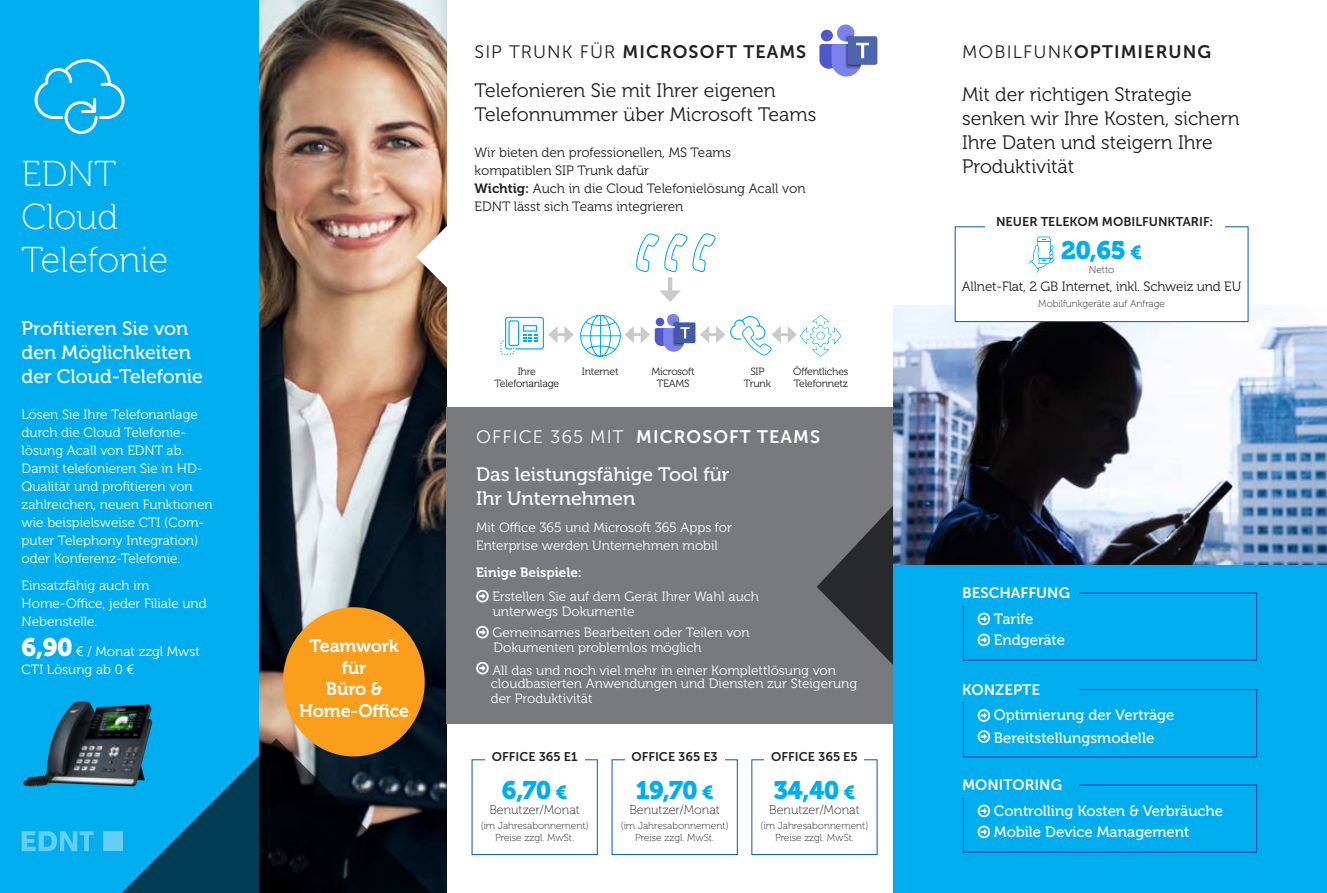
<style>
.page{position:relative;width:1327px;height:893px;background:#fff}
.page>*{position:absolute;margin:0;border:0;box-sizing:border-box;transform-origin:0 0}
.t1{font:36px/43.2px "Museo 100";color:#fff}
.t2{font:25.2px "Museo 900";letter-spacing:-.025em;color:#00aeef}
.t3{font:19.5px/24px "Museo 300";color:#231f20}
.t4{font:19.5px/24px "Museo 500";color:#fff}
.t5{font:18px "Museo Sans 700";letter-spacing:.06em;color:#231f20}
.t6{font:18px "Museo 700";letter-spacing:-.01em;color:#fff}
.t7{font:18px "Museo Sans 700";letter-spacing:.06em;color:#fff}
.t8{font:15px "Museo 500";color:#fff}
.t9{font:15px "Museo Sans 700";color:#fff}
.t10{font:13.5px/18px "Museo 300";color:#fff}
.t11{font:13.5px/18px "Museo 300";color:#231f20}
.t12{font:13.5px "Museo 700";color:#fff}
.t13{font:12.6px "Museo Sans 700";color:#231f20}
.t14{font:12.6px "Museo 100";color:#231f20}
.t15{font:10.5px "Museo 300";letter-spacing:-.02em;color:#231f20}
.t16{font:10.05px "Museo 100";color:#231f20}
.s1{font-family:"Museo 900";font-size:25.2px}
.s2{font-family:"Museo Sans 300"}
.s3{font-family:"Museo 700"}
.s4{font-size:18.9px}
</style>
<div class="page">
<div style="left:0;top:0;width:362px;height:893px;background:#00aeef"></div>
<img style="left:259px;top:0;width:187px;height:738px">
<img style="left:416px;top:59px;width:31px;height:390px">
<svg style="left:35px;top:59px;width:90px;height:75px"></svg>
<svg style="left:22px;top:831px;width:71px;height:20px"></svg>
<svg style="left:103px;top:738px;width:344px;height:155px"></svg>
<svg style="left:636px;top:233px;width:80px;height:39px"></svg>
<hr style="left:668px;top:277px;width:4px;height:17px;background:#c9cacc">
<svg style="left:659px;top:290px;width:22px;height:12px"></svg>
<svg style="left:500px;top:314px;width:342px;height:44px"></svg>
<img style="left:23px;top:701px;width:136px;height:92px">
<div style="left:472px;top:759px;width:125px;height:96px;background:#fff;border:1px solid #015aaa"></div>
<div style="left:612px;top:759px;width:125px;height:96px;background:#fff;border:1px solid #015aaa"></div>
<div style="left:751px;top:759px;width:126px;height:96px;background:#fff;border:1px solid #015aaa"></div>
<div style="left:485px;top:739px;width:99px;height:34px;background:#fff"></div>
<div style="left:625px;top:739px;width:99px;height:34px;background:#fff"></div>
<div style="left:765px;top:739px;width:99px;height:34px;background:#fff"></div>
<div style="left:821px;top:30px;width:12px;height:11px;background:#4f59c9;border-radius:50%"></div>
<div style="left:837px;top:25px;width:17px;height:16px;background:#7a82eb;border-radius:50%"></div>
<svg style="left:819px;top:35px;width:58px;height:42px"></svg>
<div style="left:446px;top:407px;width:448px;height:317px;background:#787a7d"></div>
<svg style="left:817px;top:505px;width:78px;height:162px"></svg>
<svg style="left:476px;top:590px;width:13px;height:12px"></svg>
<svg style="left:476px;top:626px;width:13px;height:12px"></svg>
<svg style="left:476px;top:662px;width:13px;height:12px"></svg>
<div style="left:894px;top:565px;width:433px;height:328px;background:#00aeef"></div>
<img style="left:894px;top:305px;width:433px;height:259px">
<div style="left:963px;top:593px;width:294px;height:68px;border:1px solid #015aaa"></div>
<div style="left:962px;top:587px;width:116px;height:18px;background:#00aeef"></div>
<svg style="left:977px;top:613px;width:13px;height:12px"></svg>
<svg style="left:977px;top:634px;width:13px;height:12px"></svg>
<div style="left:963px;top:689px;width:294px;height:68px;border:1px solid #015aaa"></div>
<div style="left:962px;top:683px;width:116px;height:19px;background:#00aeef"></div>
<svg style="left:977px;top:709px;width:13px;height:13px"></svg>
<svg style="left:977px;top:730px;width:13px;height:13px"></svg>
<div style="left:963px;top:785px;width:294px;height:68px;border:1px solid #015aaa"></div>
<div style="left:962px;top:779px;width:116px;height:18px;background:#00aeef"></div>
<svg style="left:977px;top:804px;width:13px;height:13px"></svg>
<svg style="left:977px;top:825px;width:13px;height:13px"></svg>
<div style="left:955px;top:226px;width:293px;height:96px;background:#fff;border:1px solid #015aaa"></div>
<div style="left:985px;top:212px;width:239px;height:34px;background:#fff"></div>
<svg style="left:1028px;top:236px;width:26px;height:37px"></svg>
<div style="left:283px;top:607px;width:142px;height:149px;background:#fa9e1c;border-radius:50%"></div>
<p class="t1" style="left:22px;top:153px;width:98px">EDNT<br>Cloud</p>
<p class="t1" style="left:22px;top:239px;width:148px">Telefonie</p>
<p class="t4" style="left:22px;top:317px;width:183px">Profitieren Sie von den Möglichkeiten der Cloud-Telefonie</p>
<p class="t10" style="left:22px;top:406px;width:178px">Lösen Sie Ihre Telefonanlage durch die Cloud Telefonie&shy;lösung Acall von EDNT ab.</p>
<p class="t10" style="left:22px;top:460px;width:192px">Damit telefonieren Sie in HD-<br>Qualität und profitieren von zahlreichen, neuen Funktionen wie beispielsweise CTI (Com&shy;puter Telephony Integration) oder Konferenz-Telefonie.</p>
<p class="t10" style="left:22px;top:577px;width:187px">Einsatzfähig auch im<br>Home-Office, jeder Filiale und<br>Nebenstelle.</p>
<p class="t10" style="left:22px;top:643px;width:180px"><span class="s1">6,90</span> € / Monat zzgl Mwst</p>
<p class="t10" style="left:22px;top:661px;width:114px">CTI Lösung ab 0 €</p>
<p class="t6" style="left:310px;top:636px;width:91px">Teamwork</p>
<p class="t6" style="left:342px;top:658px;width:26px">für</p>
<p class="t6" style="left:326px;top:679px;width:58px">Büro &amp;</p>
<p class="t6" style="left:299px;top:701px;width:112px">Home-Office</p>
<p class="t5" style="left:474px;top:42px;width:333px"><span class="s2">SIP TRUNK FÜR</span> MICROSOFT TEAMS</p>
<p class="t5" style="left:962px;top:42px;width:251px"><span class="s2">MOBILFUNK</span>OPTIMIERUNG</p>
<p class="t3" style="left:474px;top:78px;width:303px">Telefonieren Sie mit Ihrer eigenen</p>
<p class="t3" style="left:474px;top:102px;width:343px">Telefonnummer über Microsoft Teams</p>
<p class="t11" style="left:474px;top:143px;width:258px">Wir bieten den professionellen, MS Teams kompatiblen SIP Trunk dafür</p>
<p class="t11" style="left:474px;top:179px;width:332px"><span class="s3">Wichtig:</span> Auch in die Cloud Telefonielösung Acall von<br>EDNT lässt sich Teams integrieren</p>
<p class="t15" style="left:518px;top:365px;width:20px">Ihre</p>
<p class="t15" style="left:494px;top:378px;width:66px">Telefonanlage</p>
<p class="t15" style="left:582px;top:365px;width:38px">Internet</p>
<p class="t15" style="left:651px;top:365px;width:45px">Microsoft</p>
<p class="t15" style="left:657px;top:378px;width:34px">TEAMS</p>
<p class="t15" style="left:750px;top:365px;width:16px">SIP</p>
<p class="t15" style="left:744px;top:378px;width:29px">Trunk</p>
<p class="t15" style="left:793px;top:365px;width:57px">Öffentliches</p>
<p class="t15" style="left:794px;top:378px;width:56px">Telefonnetz</p>
<p class="t7" style="left:476px;top:427px;width:345px"><span class="s2">OFFICE 365 MIT</span> MICROSOFT TEAMS</p>
<p class="t4" style="left:476px;top:463px;width:255px">Das leistungsfähige Tool für<br>Ihr Unternehmen</p>
<p class="t10" style="left:476px;top:519px;width:257px">Mit Office 365 und Microsoft 365 Apps for</p>
<p class="t10" style="left:476px;top:537px;width:243px">Enterprise werden Unternehmen mobil</p>
<p class="t12" style="left:476px;top:565px;width:107px">Einige Beispiele:</p>
<p class="t10" style="left:492px;top:589px;width:268px;line-height:15px">Erstellen Sie auf dem Gerät Ihrer Wahl auch unterwegs Dokumente</p>
<p class="t10" style="left:492px;top:624px;width:259px">Gemeinsames Bearbeiten oder Teilen von</p>
<p class="t10" style="left:493px;top:639px;width:210px">Dokumenten problemlos möglich</p>
<p class="t10" style="left:492px;top:661px;width:345px">All das und noch viel mehr in einer Komplettlösung von</p>
<p class="t10" style="left:491px;top:675px;width:368px">cloudbasierten Anwendungen und Diensten zur Steigerung</p>
<p class="t10" style="left:491px;top:690px;width:103px">der Produktivität</p>
<p class="t13" style="left:492px;top:750px;width:87px">OFFICE 365 E1</p>
<p class="t13" style="left:631px;top:750px;width:88px">OFFICE 365 E3</p>
<p class="t13" style="left:771px;top:750px;width:88px">OFFICE 365 E5</p>
<p class="t2" style="left:502px;top:776px;width:67px">6,70 <span class="s4">€</span></p>
<p class="t14" style="left:489px;top:803px;width:92px">Benutzer/Monat</p>
<p class="t16" style="left:481px;top:820px;width:109px">(im Jahresabonnement)</p>
<p class="t16" style="left:495px;top:832px;width:80px">Preise zzgl. MwSt.</p>
<p class="t2" style="left:635px;top:776px;width:80px">19,70 <span class="s4">€</span></p>
<p class="t14" style="left:629px;top:803px;width:92px">Benutzer/Monat</p>
<p class="t16" style="left:621px;top:820px;width:109px">(im Jahresabonnement)</p>
<p class="t16" style="left:635px;top:832px;width:80px">Preise zzgl. MwSt.</p>
<p class="t2" style="left:773px;top:776px;width:84px">34,40 <span class="s4">€</span></p>
<p class="t14" style="left:769px;top:803px;width:92px">Benutzer/Monat</p>
<p class="t16" style="left:760px;top:820px;width:109px">(im Jahresabonnement)</p>
<p class="t16" style="left:775px;top:832px;width:80px">Preise zzgl. MwSt.</p>
<p class="t3" style="left:962px;top:83px;width:279px">Mit der richtigen Strategie senken wir Ihre Kosten, sichern<br>Ihre Daten und steigern Ihre<br>Produktivität</p>
<p class="t13" style="left:996px;top:214px;width:219px">NEUER TELEKOM MOBILFUNKTARIF:</p>
<p class="t2" style="left:1061px;top:236px;width:82px">20,65 <span class="s4">€</span></p>
<p class="t16" style="left:1089px;top:265px;width:27px">Netto</p>
<p class="t11" style="left:962px;top:278px;width:281px">Allnet-Flat, 2 GB Internet, inkl. Schweiz und EU</p>
<p class="t16" style="left:1038px;top:298px;width:128px">Mobilfunkgeräte auf Anfrage</p>
<p class="t9" style="left:962px;top:584px;width:109px">BESCHAFFUNG</p>
<p class="t8" style="left:994px;top:610px;width:41px">Tarife</p>
<p class="t8" style="left:994px;top:631px;width:73px">Endgeräte</p>
<p class="t9" style="left:962px;top:681px;width:79px">KONZEPTE</p>
<p class="t8" style="left:994px;top:707px;width:182px">Optimierung der Verträge</p>
<p class="t8" style="left:994px;top:729px;width:162px">Bereitstellungsmodelle</p>
<p class="t9" style="left:962px;top:776px;width:101px">MONITORING</p>
<p class="t8" style="left:994px;top:802px;width:231px">Controlling Kosten &amp; Verbräuche</p>
<p class="t8" style="left:994px;top:823px;width:197px">Mobile Device Management</p>
</div>
